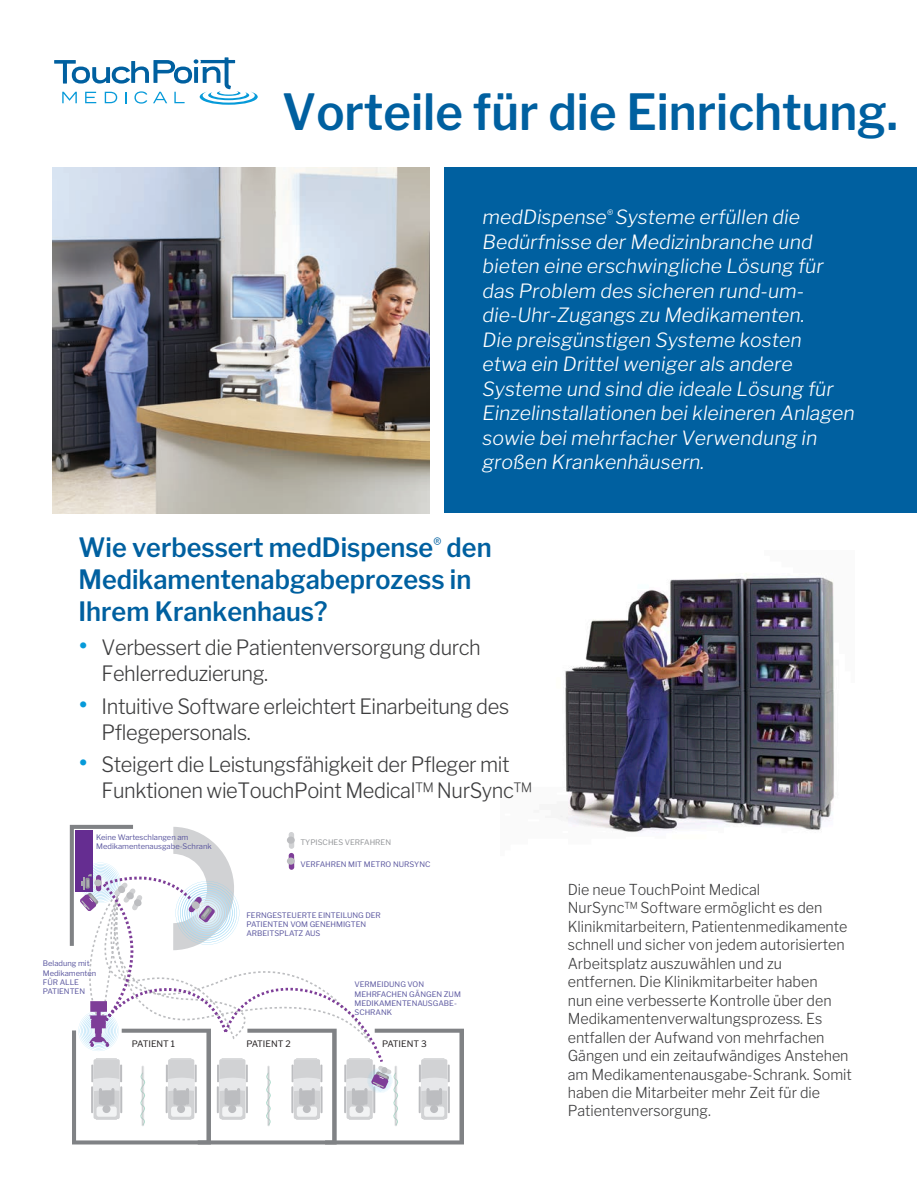
<style>
.page{position:relative;width:918px;height:1188px;background:#fff}
.page>*{position:absolute;margin:0;border:0;box-sizing:border-box;transform-origin:0 0}
.t1{font:600 49.5px "Libre Franklin";color:#0060a0;scale:.95 1}
.t2{font:600 26.55px/31.7px "Libre Franklin";color:#0060a0;scale:.95 1}
.t3{font:300 21px/26px "Libre Franklin";letter-spacing:-.02em;color:#3e3e3f;scale:.95 1}
.t4{font:italic 300 19.5px/24.5px "Libre Franklin";color:#fff}
.t5{font:300 15px/18.5px "Libre Franklin";color:#3e3e3f;scale:.95 1}
.t6{font:8.85px "Libre Franklin";color:#231f20}
.t7{font:7.65px/9.1px "Libre Franklin";color:#5b579f}
.t8{font:7.65px "Libre Franklin";color:#939598}
.s1{font-weight:600;font-size:25.5px;color:#069ad9}
</style>
<div class="page">
<img style="left:560px;top:577px;width:274px;height:256px">
<div style="left:444px;top:167px;width:473px;height:346px;background:#0060a0"></div>
<img style="left:53px;top:168px;width:376px;height:346px">
<svg style="left:54px;top:57px;width:204px;height:48px"></svg>
<svg style="left:194px;top:67px;width:4px;height:16px"></svg>
<svg style="left:70px;top:825px;width:394px;height:320px"></svg>
<div style="left:289px;top:853px;width:5px;height:17px;background:#7e3e98;border-radius:3px"></div>
<div style="left:287px;top:858px;width:8px;height:7px;background:#bcbdc0;border-radius:50%"></div>
<p class="t1" style="left:282px;top:82px;width:650px">Vorteile für die Einrichtung.</p>
<p class="t4" style="left:483px;top:205px;width:374px">medDispense<sup>®</sup> Systeme erfüllen die Bedürfnisse der Medizinbranche und bieten eine erschwingliche Lösung für das Problem des sicheren rund-um&shy;die-Uhr-Zugangs zu Medikamenten.<br>Die preisgünstigen Systeme kosten<br>etwa ein Drittel weniger als andere Systeme und sind die ideale Lösung für Einzelinstallationen bei kleineren Anlagen sowie bei mehrfacher Verwendung in großen Krankenhäusern.</p>
<p class="t2" style="left:79px;top:532px;width:436px">Wie verbessert medDispense<sup>®</sup> den<br>Medikamentenabgabeprozess in<br>Ihrem Krankenhaus?</p>
<p class="t3" style="left:102px;top:635px;width:401px;text-indent:-22px"><span class="s1">•</span> Verbessert die Patientenversorgung durch<br>Fehlerreduzierung.</p>
<p class="t3" style="left:102px;top:693px;width:431px;text-indent:-22px"><span class="s1">•</span> Intuitive Software erleichtert Einarbeitung des<br>Pflegepersonals.</p>
<p class="t3" style="left:102px;top:751px;width:454px;text-indent:-22px"><span class="s1">•</span> Steigert die Leistungsfähigkeit der Pfleger mit<br>Funktionen wieTouchPoint Medical™ NurSync™</p>
<p class="t7" style="left:96px;top:833px;width:117px">Keine Warteschlangen am<br>Medikamentenausgabe-Schrank</p>
<p class="t7" style="left:43px;top:959px;width:55px">Beladung mit<br>Medikamenten<br>FÜR ALLE<br>PATIENTEN</p>
<p class="t8" style="left:300px;top:837px;width:92px">TYPISCHES VERFAHREN</p>
<p class="t7" style="left:300px;top:859px;width:132px">VERFAHREN MIT METRO NURSYNC</p>
<p class="t7" style="left:246px;top:911px;width:136px">FERNGESTEUERTE EINTEILUNG DER<br>PATIENTEN VOM GENEHMIGTEN<br>ARBEITSPLATZ AUS</p>
<p class="t7" style="left:354px;top:980px;width:108px">VERMEIDUNG VON<br>MEHRFACHEN GÄNGEN ZUM<br>MEDIKAMENTENAUSGABE-<br>SCHRANK</p>
<p class="t6" style="left:132px;top:1038px;width:45px">PATIENT 1</p>
<p class="t6" style="left:246px;top:1038px;width:46px">PATIENT 2</p>
<p class="t6" style="left:382px;top:1038px;width:46px">PATIENT 3</p>
<p class="t5" style="left:568px;top:880px;width:301px">Die neue TouchPoint Medical<br>NurSync™ Software ermöglicht es den Klinikmitarbeitern, Patientenmedikamente schnell und sicher von jedem autorisierten Arbeitsplatz auszuwählen und zu entfernen. Die Klinikmitarbeiter haben<br>nun eine verbesserte Kontrolle über den Medikamentenverwaltungsprozess. Es entfallen der Aufwand von mehrfachen Gängen und ein zeitaufwändiges Anstehen am Medikamentenausgabe-Schrank. Somit haben die Mitarbeiter mehr Zeit für die Patientenversorgung.</p>
</div>
